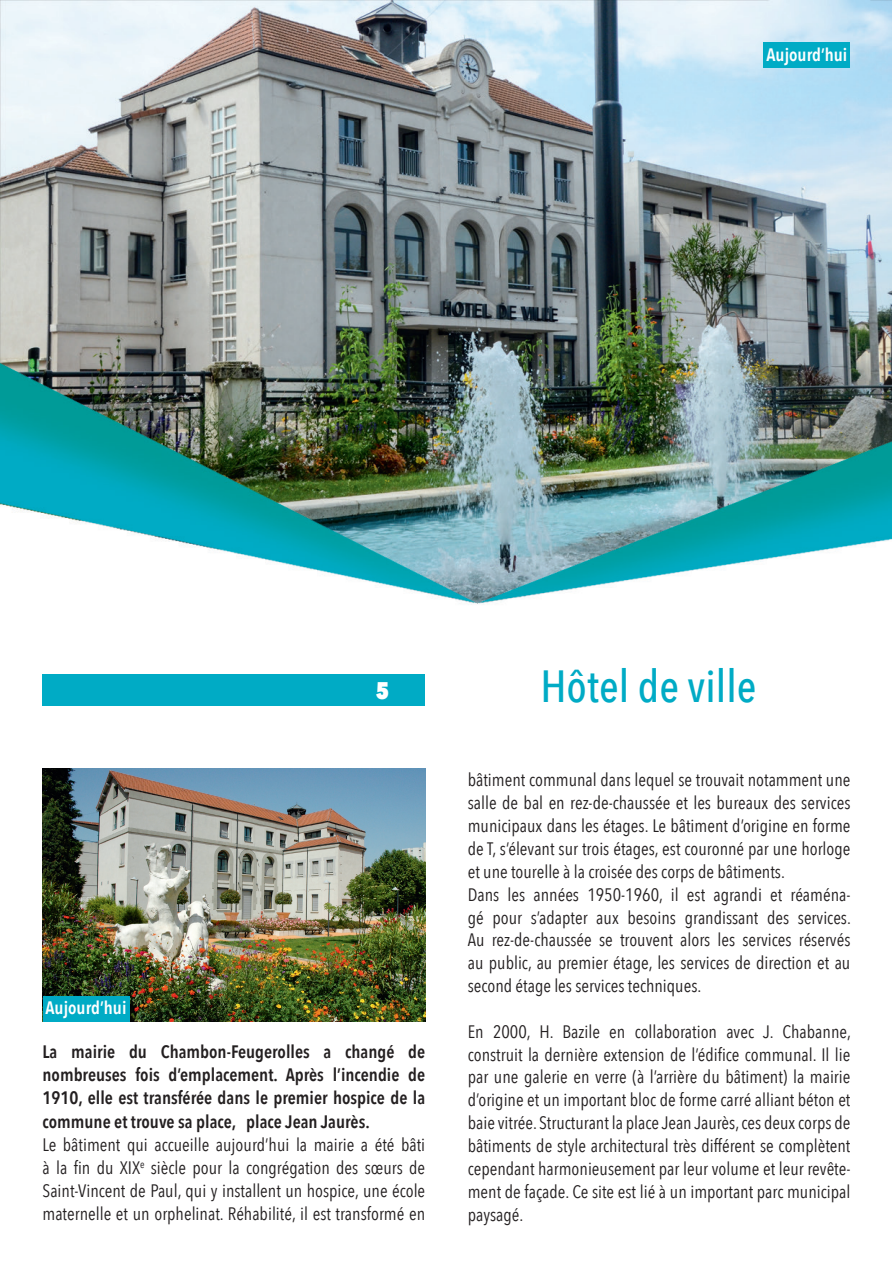
<style>
.page{position:relative;width:893px;height:1263px;background:#fff}
.page>*{position:absolute;margin:0;border:0;box-sizing:border-box;transform-origin:0 0}
.t1{font:500 45px "Avenir Next Condensed";color:#00abc5}
.t2{font:800 24px "Avenir Next Condensed";color:#fff}
.t3{font:18px/22.8px "Avenir Next Condensed";color:#231f20;text-align:justify}
.t4{font:600 18px/23.2px "Avenir Next Condensed";color:#231f20;text-align:justify}
.t5{font:600 18px "Avenir Next Condensed";color:#fff}
</style>
<div class="page">
<img style="left:0;top:0;width:891px;height:1022px">
<div style="left:43px;top:675px;width:382px;height:31px;background:#00abc5"></div>
<img style="left:43px;top:768px;width:382px;height:253px">
<div style="left:763px;top:43px;width:87px;height:25px;background:#00abc5"></div>
<div style="left:43px;top:996px;width:86px;height:26px;background:#00abc5"></div>
<p class="t5" style="left:766px;top:39px;width:82px">Aujourd’hui</p>
<p class="t5" style="left:46px;top:992px;width:82px">Aujourd’hui</p>
<h2 class="t2" style="left:376px;top:675px;width:15px">5</h2>
<p class="t4" style="left:43px;top:1039px;width:384px">La mairie du Chambon-Feugerolles a changé de nombreuses fois d’emplacement. Après l’incendie de 1910, elle est transférée dans le premier hospice de la commune et trouve sa place, place Jean Jaurès.</p>
<p class="t3" style="left:43px;top:1132px;width:384px;line-height:23.2px">Le bâtiment qui accueille aujourd’hui la mairie a été bâti à la fin du XIX<sup>e</sup> siècle pour la congrégation des sœurs de Saint-Vincent de Paul, qui y installent un hospice, une école maternelle et un orphelinat. Réhabilité, il est transformé en</p>
<h1 class="t1" style="left:540px;top:659px;width:218px">Hôtel de ville</h1>
<p class="t3" style="left:468px;top:768px;width:385px;text-align:left">bâtiment communal dans lequel se trouvait notamment une salle de bal en rez-de-chaussée et les bureaux des services municipaux dans les étages. Le bâtiment d’origine en forme de T, s’élevant sur trois étages, est couronné par une horloge et une tourelle à la croisée des corps de bâtiments.<br>Dans les années 1950-1960, il est agrandi et réaména&shy;gé pour s’adapter aux besoins grandissant des services.<br>Au rez-de-chaussée se trouvent alors les services réservés au public, au premier étage, les services de direction et au second étage les services techniques.</p>
<p class="t3" style="left:468px;top:1019px;width:385px">En 2000, H. Bazile en collaboration avec J. Chabanne, construit la dernière extension de l’édifice communal. Il lie par une galerie en verre (à l’arrière du bâtiment) la mairie d’origine et un important bloc de forme carré alliant béton et baie vitrée. Structurant la place Jean Jaurès, ces deux corps de bâtiments de style architectural très différent se complètent cependant harmonieusement par leur volume et leur revête&shy;ment de façade. Ce site est lié à un important parc municipal paysagé.</p>
</div>
